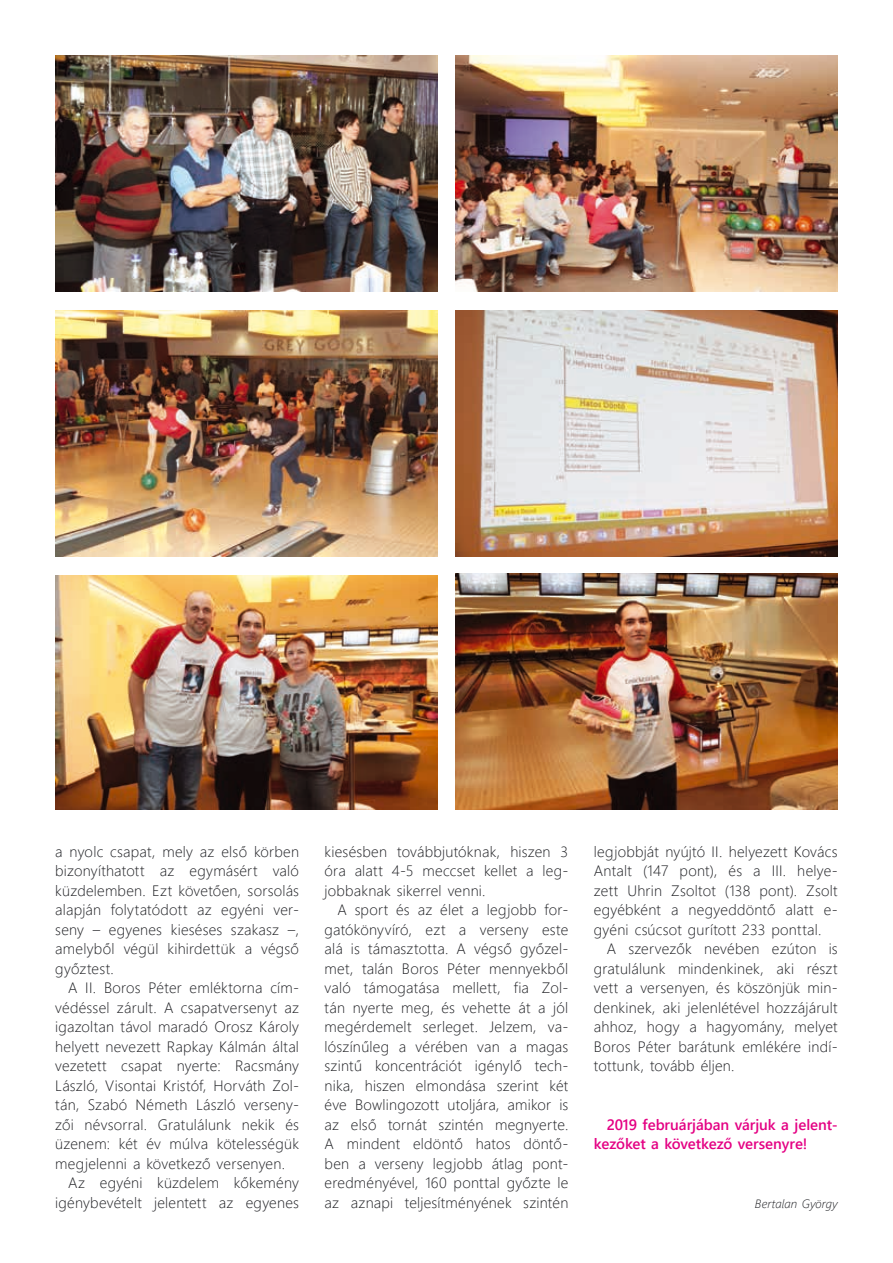
<style>
.page{position:relative;width:893px;height:1263px;background:#fff}
.page>*{position:absolute;margin:0;border:0;box-sizing:border-box;transform-origin:0 0}
.t1{font:15px "Webly Sleek UI Light";letter-spacing:.015em;color:#1b1c20}
.t2{font:15px/19.5px "Webly Sleek UI Semibold";letter-spacing:-.005em;color:#e40083}
.t3{font:italic 12px "Webly Sleek UI Light";letter-spacing:.01em;color:#1b1c20}
</style>
<div class="page">
<img style="left:456px;top:574px;width:382px;height:236px">
<img style="left:55px;top:55px;width:382px;height:236px">
<img style="left:456px;top:55px;width:382px;height:236px">
<img style="left:55px;top:310px;width:382px;height:246px">
<img style="left:456px;top:310px;width:382px;height:246px">
<img style="left:55px;top:575px;width:382px;height:235px">
<p class="t1" style="left:55px;top:840px;width:245px">a nyolc csapat, mely az első körben</p>
<p class="t1" style="left:55px;top:859px;width:245px">bizonyíthatott az egymásért való</p>
<p class="t1" style="left:55px;top:879px;width:245px">küzdelemben. Ezt követően, sorsolás</p>
<p class="t1" style="left:55px;top:898px;width:245px">alapján folytatódott az egyéni ver-</p>
<p class="t1" style="left:55px;top:918px;width:245px">seny – egyenes kieséses szakasz –,</p>
<p class="t1" style="left:55px;top:937px;width:245px">amelyből végül kihirdettük a végső</p>
<p class="t1" style="left:55px;top:957px;width:60px">győztest.</p>
<p class="t1" style="left:68px;top:976px;width:233px">A II. Boros Péter emléktorna cím-</p>
<p class="t1" style="left:55px;top:996px;width:245px">védéssel zárult. A csapatversenyt az</p>
<p class="t1" style="left:55px;top:1015px;width:245px">igazoltan távol maradó Orosz Károly</p>
<p class="t1" style="left:55px;top:1035px;width:245px">helyett nevezett Rapkay Kálmán által</p>
<p class="t1" style="left:55px;top:1054px;width:245px">vezetett csapat nyerte: Racsmány</p>
<p class="t1" style="left:55px;top:1074px;width:245px">László, Visontai Kristóf, Horváth Zol-</p>
<p class="t1" style="left:55px;top:1093px;width:245px">tán, Szabó Németh László verseny-</p>
<p class="t1" style="left:55px;top:1113px;width:245px">zői névsorral. Gratulálunk nekik és</p>
<p class="t1" style="left:55px;top:1132px;width:245px">üzenem: két év múlva kötelességük</p>
<p class="t1" style="left:55px;top:1152px;width:231px">megjelenni a következő versenyen.</p>
<p class="t1" style="left:68px;top:1171px;width:232px">Az egyéni küzdelem kőkemény</p>
<p class="t1" style="left:55px;top:1191px;width:245px">igénybevételt jelentett az egyenes</p>
<p class="t1" style="left:325px;top:840px;width:245px">kiesésben továbbjutóknak, hiszen 3</p>
<p class="t1" style="left:325px;top:859px;width:245px">óra alatt 4-5 meccset kellet a leg-</p>
<p class="t1" style="left:325px;top:879px;width:162px">jobbaknak sikerrel venni.</p>
<p class="t1" style="left:337px;top:898px;width:233px">A sport és az élet a legjobb for-</p>
<p class="t1" style="left:325px;top:918px;width:245px">gatókönyvíró, ezt a verseny este</p>
<p class="t1" style="left:325px;top:937px;width:245px">alá is támasztotta. A végső győzel-</p>
<p class="t1" style="left:325px;top:957px;width:245px">met, talán Boros Péter mennyekből</p>
<p class="t1" style="left:325px;top:976px;width:245px">való támogatása mellett, fia Zol-</p>
<p class="t1" style="left:325px;top:996px;width:245px">tán nyerte meg, és vehette át a jól</p>
<p class="t1" style="left:325px;top:1015px;width:245px">megérdemelt serleget. Jelzem, va-</p>
<p class="t1" style="left:325px;top:1035px;width:245px">lószínűleg a vérében van a magas</p>
<p class="t1" style="left:325px;top:1054px;width:245px">szintű koncentrációt igénylő tech-</p>
<p class="t1" style="left:325px;top:1074px;width:245px">nika, hiszen elmondása szerint két</p>
<p class="t1" style="left:325px;top:1093px;width:245px">éve Bowlingozott utoljára, amikor is</p>
<p class="t1" style="left:325px;top:1113px;width:245px">az első tornát szintén megnyerte.</p>
<p class="t1" style="left:325px;top:1132px;width:245px">A mindent eldöntő hatos döntő-</p>
<p class="t1" style="left:325px;top:1152px;width:245px">ben a verseny legjobb átlag pont-</p>
<p class="t1" style="left:325px;top:1171px;width:245px">eredményével, 160 ponttal győzte le</p>
<p class="t1" style="left:325px;top:1191px;width:245px">az aznapi teljesítményének szintén</p>
<p class="t1" style="left:594px;top:840px;width:245px">legjobbját nyújtó II. helyezett Kovács</p>
<p class="t1" style="left:594px;top:859px;width:245px">Antalt (147 pont), és a III. helye-</p>
<p class="t1" style="left:594px;top:879px;width:245px">zett Uhrin Zsoltot (138 pont). Zsolt</p>
<p class="t1" style="left:594px;top:898px;width:241px">egyébként a negyeddöntő alatt e--</p>
<p class="t1" style="left:594px;top:918px;width:229px">gyéni csúcsot gurított 233 ponttal.</p>
<p class="t1" style="left:607px;top:937px;width:233px">A szervezők nevében ezúton is</p>
<p class="t1" style="left:594px;top:957px;width:245px">gratulálunk mindenkinek, aki részt</p>
<p class="t1" style="left:594px;top:976px;width:245px">vett a versenyen, és köszönjük min-</p>
<p class="t1" style="left:594px;top:996px;width:245px">denkinek, aki jelenlétével hozzájárult</p>
<p class="t1" style="left:594px;top:1015px;width:245px">ahhoz, hogy a hagyomány, melyet</p>
<p class="t1" style="left:594px;top:1035px;width:245px">Boros Péter barátunk emlékére indí-</p>
<p class="t1" style="left:594px;top:1054px;width:142px">tottunk, tovább éljen.</p>
<p class="t2" style="left:594px;top:1114px;width:245px;text-indent:13px">2019 februárjában várjuk a jelent&shy;kezőket a következő versenyre!</p>
<p class="t3" style="left:755px;top:1195px;width:84px">Bertalan György</p>
</div>
